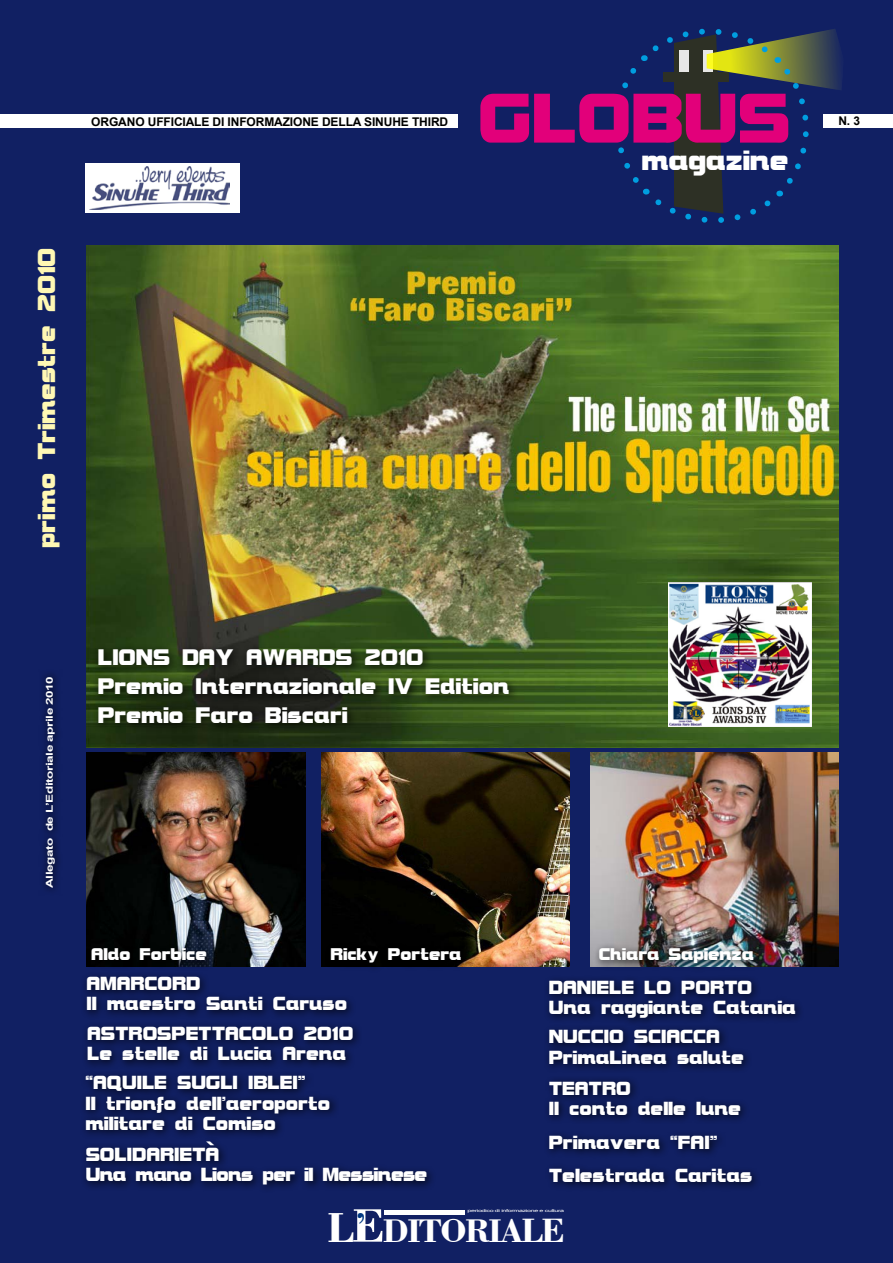
<style>
.page{position:relative;width:893px;height:1263px;background:#112063}
.page>*{position:absolute;margin:0;border:0;box-sizing:border-box;transform-origin:0 0}
.t1{font:700 74.7px "Bolster";color:#e2007a}
.t2{font:700 34.5px "Bodoni BT";letter-spacing:-.05em;color:#fff}
.t3{font:700 29.55px "Bolster";color:#fff}
.t4{font:700 26.25px "Bolster";color:#fff8b4}
.t5{font:700 23.85px/28.7px "Bolster";color:#fff}
.t6{font:700 20.1px/20.1px "Bolster";color:#fff}
.t7{font:700 20.1px/20.1px "Bolster";letter-spacing:-.03em;color:#fff}
.t8{font:700 18px "Bolster";color:#fff}
.t9{font:700 12px "Arial";letter-spacing:-.01em;color:#000}
.t10{font:700 9.45px "Arial";letter-spacing:-.03em;color:#fff;scale:1.43 1}
.t11{font:4.05px "Arial";letter-spacing:-.05em;color:#fff;scale:1.79 1}
.s1{font-size:44.1px}
.s2{font-size:49.8px}
.s3{font-size:35.55px}
</style>
<div class="page">
<img style="left:87px;top:245px;width:751px;height:503px">
<img style="left:668px;top:583px;width:144px;height:143px">
<div style="left:92px;top:643px;width:426px;height:90px;background:#000;opacity:.75"></div>
<div style="left:823px;top:115px;width:70px;height:13px;background:#fff"></div>
<div style="left:0;top:115px;width:457px;height:13px;background:#fff"></div>
<div style="left:85px;top:164px;width:155px;height:49px;background:#fff"></div>
<img style="left:90px;top:166px;width:140px;height:44px">
<svg style="left:614px;top:28px;width:230px;height:195px"></svg>
<div style="left:664px;top:72px;width:65px;height:9px;background:#2d3025"></div>
<svg style="left:43px;top:674px;width:16px;height:216px;fill:#0d1a51"></svg>
<img style="left:87px;top:752px;width:219px;height:214px">
<img style="left:322px;top:752px;width:247px;height:214px">
<img style="left:591px;top:752px;width:247px;height:214px">
<div style="left:79px;top:1070px;width:260px;height:70px;background:#000;opacity:.75"></div>
<div style="left:81px;top:971px;width:275px;height:49px;background:#000;opacity:.75"></div>
<div style="left:82px;top:1021px;width:281px;height:49px;background:#000;opacity:.75"></div>
<div style="left:80px;top:1136px;width:356px;height:57px;background:#000;opacity:.75"></div>
<div style="left:86px;top:942px;width:130px;height:28px;background:#000;opacity:.75"></div>
<div style="left:325px;top:942px;width:146px;height:31px;background:#000;opacity:.75"></div>
<div style="left:593px;top:942px;width:170px;height:31px;background:#000;opacity:.75"></div>
<div style="left:543px;top:975px;width:262px;height:53px;background:#000;opacity:.75"></div>
<div style="left:543px;top:1075px;width:207px;height:50px;background:#000;opacity:.75"></div>
<div style="left:543px;top:1024px;width:210px;height:50px;background:#000;opacity:.75"></div>
<div style="left:543px;top:1130px;width:184px;height:29px;background:#000;opacity:.75"></div>
<div style="left:543px;top:1163px;width:218px;height:29px;background:#000;opacity:.75"></div>
<div style="left:384px;top:1209px;width:81px;height:5px;background:#fff"></div>
<h3 class="t4" style="left:30px;top:547px;width:301px;rotate:-90deg">primo Trimestre 2010</h3>
<h1 class="t1" style="left:478px;top:70px;width:314px">GLOBUS</h1>
<p class="t9" style="left:91px;top:114px;width:358px">ORGANO UFFICIALE DI INFORMAZIONE DELLA SINUHE THIRD</p>
<p class="t9" style="left:838px;top:113px;width:23px">N. 3</p>
<h3 class="t3" style="left:641px;top:141px;width:149px">magazine</h3>
<p class="t10" style="left:43px;top:888px;width:150px;rotate:-90deg">Allegato de L’Editoriale aprile 2010</p>
<p class="t5" style="left:98px;top:642px;width:413px">LIONS DAY AWARDS 2010<br>Premio Internazionale IV Edition<br>Premio Faro Biscari</p>
<p class="t8" style="left:91px;top:943px;width:117px">Aldo Forbice</p>
<p class="t8" style="left:331px;top:943px;width:132px">Ricky Portera</p>
<p class="t8" style="left:599px;top:943px;width:157px">Chiara Sapienza</p>
<p class="t6" style="left:549px;top:976px;width:249px">DANIELE LO PORTO<br>Una raggiante Catania</p>
<p class="t6" style="left:86px;top:972px;width:262px">AMARCORD<br>Il maestro Santi Caruso</p>
<p class="t6" style="left:87px;top:1022px;width:268px">ASTROSPETTACOLO 2010<br>Le stelle di Lucia Arena</p>
<p class="t6" style="left:549px;top:1025px;width:197px">NUCCIO SCIACCA<br>PrimaLinea salute</p>
<p class="t6" style="left:85px;top:1071px;width:246px">“AQUILE SUGLI IBLEI”<br>Il trionfo dell’aeroporto militare di Comiso</p>
<p class="t6" style="left:549px;top:1077px;width:193px">TEATRO<br>Il conto delle lune</p>
<p class="t6" style="left:549px;top:1125px;width:205px;line-height:32.8px">Primavera “FAI”<br>Telestrada Caritas</p>
<h2 class="t2" style="left:327px;top:1209px;width:239px"><span class="s1">L</span><span class="s2">E</span><sup>’</sup> DITORIA<span class="s3">LE</span></h2>
<p class="t7" style="left:86px;top:1143px;width:343px">SOLIDARIETÀ<br>Una mano Lions per il Messinese</p>
<p class="t11" style="left:468px;top:1208px;width:55px">periodico di informazione e cultura</p>
</div>
